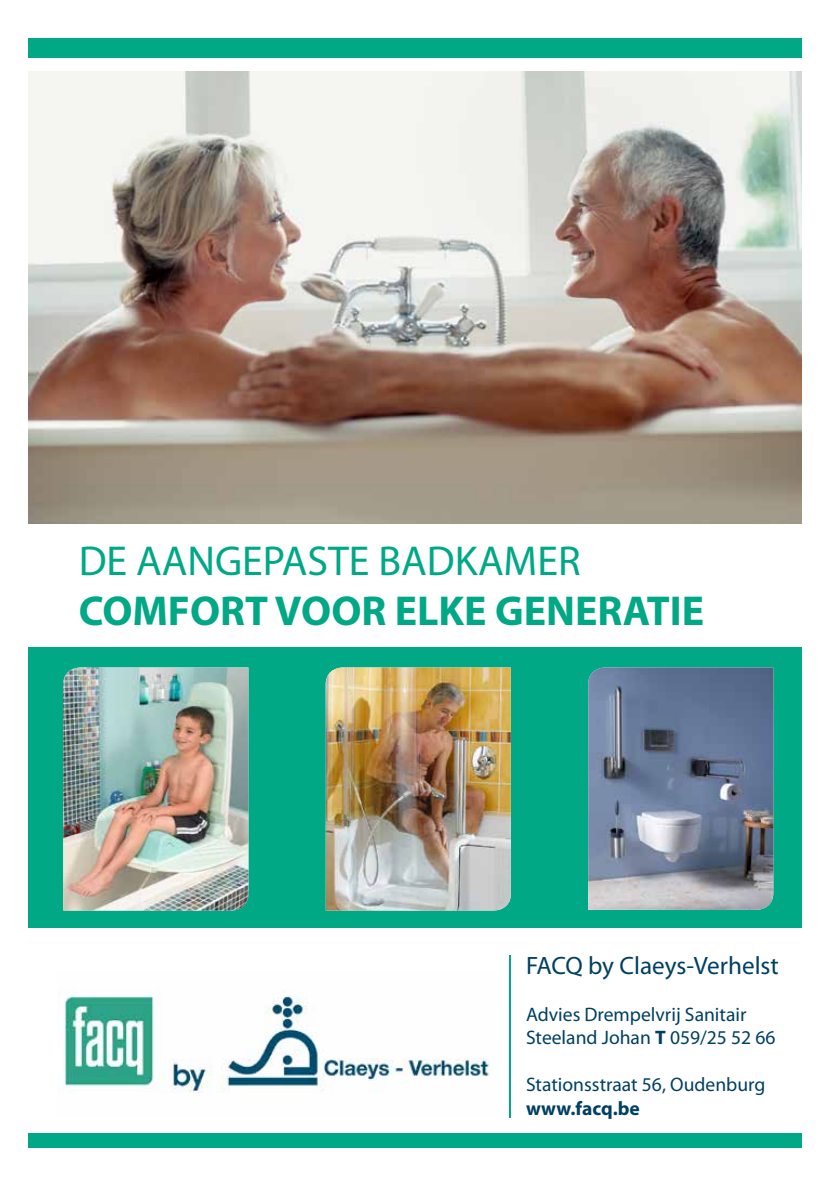
<style>
.page{position:relative;width:830px;height:1191px;background:#fff}
.page>*{position:absolute;margin:0;border:0;box-sizing:border-box;transform-origin:0 0}
.t1{font:700 42px "Myriad Pro";color:#00a886}
.t2{font:42px "Myriad Pro";color:#00a886}
.t3{font:25.2px "Myriad Pro";color:#004062}
.t4{font:19.5px/23.5px "Myriad Pro";color:#004062}
.t5{font:700 19.5px "Myriad Pro";color:#004062}
.s1{font-weight:700}
</style>
<div class="page">
<img style="left:28px;top:72px;width:773px;height:451px">
<div style="left:28px;top:38px;width:773px;height:20px;background:#00a886"></div>
<img style="left:64px;top:989px;width:426px;height:104px">
<hr style="left:508px;top:955px;width:2px;height:162px;background:#00a886">
<div style="left:28px;top:647px;width:773px;height:280px;background:#00a886"></div>
<img style="left:63px;top:667px;width:185px;height:243px">
<img style="left:325px;top:667px;width:185px;height:243px">
<img style="left:588px;top:667px;width:185px;height:243px">
<div style="left:28px;top:1133px;width:773px;height:15px;background:#00a886"></div>
<h1 class="t2" style="left:79px;top:535px;width:503px">DE AANGEPASTE BADKAMER</h1>
<h1 class="t1" style="left:79px;top:584px;width:626px">COMFORT VOOR ELKE GENERATIE</h1>
<p class="t3" style="left:526px;top:950px;width:254px">FACQ by Claeys-Verhelst</p>
<p class="t4" style="left:526px;top:1002px;width:251px">Advies Drempelvrij Sanitair<br>Steeland Johan <span class="s1">T</span> 059/25 52 66</p>
<p class="t4" style="left:526px;top:1072px;width:241px">Stationsstraat 56, Oudenburg</p>
<p class="t5" style="left:526px;top:1095px;width:115px">www.facq.be</p>
</div>
